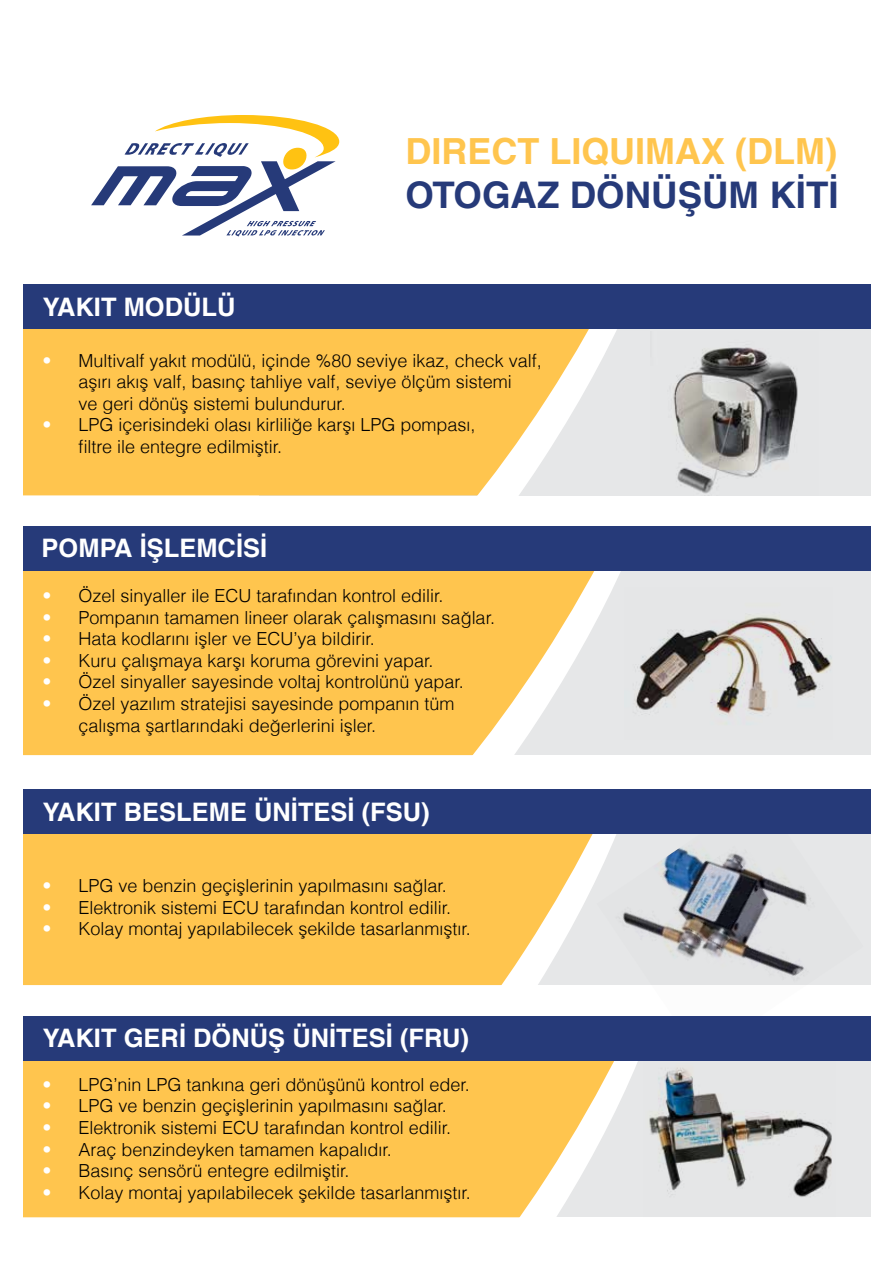
<style>
.page{position:relative;width:893px;height:1263px;background:#fff}
.page>*{position:absolute;margin:0;border:0;box-sizing:border-box;transform-origin:0 0}
.t1{font:700 36.75px "Helvetica LT";color:#263a79}
.t2{font:700 36px "Helvetica LT";color:#ffc54e}
.t3{font:700 25.5px "Helvetica LT";color:#fff}
.t4{font:300 18px/21.6px "Helvetica LT";color:#000}
.s1{color:#fff}
</style>
<div class="page">
<div style="left:259px;top:329px;width:612px;height:166px;background:#e6e7e8"></div>
<div style="left:23px;top:329px;width:396px;height:166px;background:#ffc54e"></div>
<svg style="left:419px;top:329px;width:222px;height:167px;fill:#ffc54e"></svg>
<img style="left:673px;top:347px;width:125px;height:147px">
<div style="left:22px;top:284px;width:849px;height:45px;background:#263a79"></div>
<div style="left:259px;top:570px;width:612px;height:185px;background:#e6e7e8"></div>
<div style="left:23px;top:570px;width:392px;height:185px;background:#ffc54e"></div>
<svg style="left:415px;top:570px;width:222px;height:186px;fill:#ffc54e"></svg>
<img style="left:625px;top:588px;width:207px;height:151px">
<div style="left:22px;top:526px;width:849px;height:44px;background:#263a79"></div>
<div style="left:23px;top:834px;width:375px;height:151px;background:#ffc54e"></div>
<svg style="left:398px;top:834px;width:199px;height:151px"></svg>
<img style="left:597px;top:834px;width:266px;height:151px">
<div style="left:22px;top:789px;width:849px;height:45px;background:#263a79"></div>
<div style="left:259px;top:1060px;width:612px;height:157px;background:#e6e7e8"></div>
<div style="left:23px;top:1060px;width:396px;height:157px;background:#ffc54e"></div>
<svg style="left:419px;top:1060px;width:222px;height:158px"></svg>
<div style="left:22px;top:1016px;width:849px;height:44px;background:#263a79"></div>
<img style="left:649px;top:1067px;width:183px;height:130px">
<svg style="left:91px;top:115px;width:248px;height:121px"></svg>
<h3 class="t3" style="left:43px;top:291px;width:121px">YAKIT MODÜLÜ</h3>
<h2 class="t2" style="left:405px;top:129px;width:433px">DIRECT LIQUIMAX (DLM)</h2>
<h1 class="t1" style="left:405px;top:173px;width:435px">OTOGAZ DÖNÜŞÜM KİTİ</h1>
<p class="t4" style="left:79px;top:349px;width:465px;text-indent:-36px"><span class="s1">•</span> Multivalf yakıt modülü, içinde %80 seviye ikaz, check valf, aşırı akış valf, basınç tahliye valf, seviye ölçüm sistemi<br>ve geri dönüş sistemi bulundurur.</p>
<p class="t4" style="left:79px;top:414px;width:399px;text-indent:-36px"><span class="s1">•</span> LPG içerisindeki olası kirliliğe karşı LPG pompası, filtre ile entegre edilmiştir.</p>
<h3 class="t3" style="left:42px;top:533px;width:37px">POMPA</h3>
<h3 class="t3" style="left:140px;top:533px;width:23px">İŞLEMCISI</h3>
<p class="t4" style="left:43px;top:585px;width:403px"><span class="s1">•</span> Özel sinyaller ile ECU tarafından kontrol edilir.</p>
<p class="t4" style="left:43px;top:606px;width:454px"><span class="s1">•</span> Pompanın tamamen lineer olarak çalışmasını sağlar.</p>
<p class="t4" style="left:43px;top:628px;width:334px"><span class="s1">•</span> Hata kodlarını işler ve ECU’ya bildirir.</p>
<p class="t4" style="left:43px;top:649px;width:393px"><span class="s1">•</span> Kuru çalışmaya karşı koruma görevini yapar.</p>
<p class="t4" style="left:43px;top:671px;width:423px"><span class="s1">•</span> Özel sinyaller sayesinde voltaj kontrolünü yapar.</p>
<p class="t4" style="left:79px;top:693px;width:378px;text-indent:-36px"><span class="s1">•</span> Özel yazılım stratejisi sayesinde pompanın tüm çalışma şartlarındaki değerlerini işler.</p>
<h3 class="t3" style="left:43px;top:796px;width:118px">YAKIT BESLEME</h3>
<h3 class="t3" style="left:254px;top:796px;width:33px">ÜNITESI</h3>
<h3 class="t3" style="left:362px;top:796px;width:69px">(FSU)</h3>
<p class="t4" style="left:43px;top:874px;width:406px"><span class="s1">•</span> LPG ve benzin geçişlerinin yapılmasını sağlar.</p>
<p class="t4" style="left:43px;top:896px;width:410px"><span class="s1">•</span> Elektronik sistemi ECU tarafından kontrol edilir.</p>
<p class="t4" style="left:43px;top:918px;width:430px"><span class="s1">•</span> Kolay montaj yapılabilecek şekilde tasarlanmıştır.</p>
<h3 class="t3" style="left:43px;top:1022px;width:115px">YAKIT GERI</h3>
<h3 class="t3" style="left:193px;top:1022px;width:38px">DÖNÜŞ</h3>
<h3 class="t3" style="left:292px;top:1022px;width:33px">ÜNITESI</h3>
<h3 class="t3" style="left:400px;top:1022px;width:70px">(FRU)</h3>
<p class="t4" style="left:43px;top:1073px;width:429px"><span class="s1">•</span> LPG’nin LPG tankına geri dönüşünü kontrol eder.</p>
<p class="t4" style="left:43px;top:1095px;width:406px"><span class="s1">•</span> LPG ve benzin geçişlerinin yapılmasını sağlar.</p>
<p class="t4" style="left:43px;top:1116px;width:410px"><span class="s1">•</span> Elektronik sistemi ECU tarafından kontrol edilir.</p>
<p class="t4" style="left:43px;top:1138px;width:351px"><span class="s1">•</span> Araç benzindeyken tamamen kapalıdır.</p>
<p class="t4" style="left:43px;top:1160px;width:309px"><span class="s1">•</span> Basınç sensörü entegre edilmiştir.</p>
<p class="t4" style="left:43px;top:1181px;width:430px"><span class="s1">•</span> Kolay montaj yapılabilecek şekilde tasarlanmıştır.</p>
</div>
